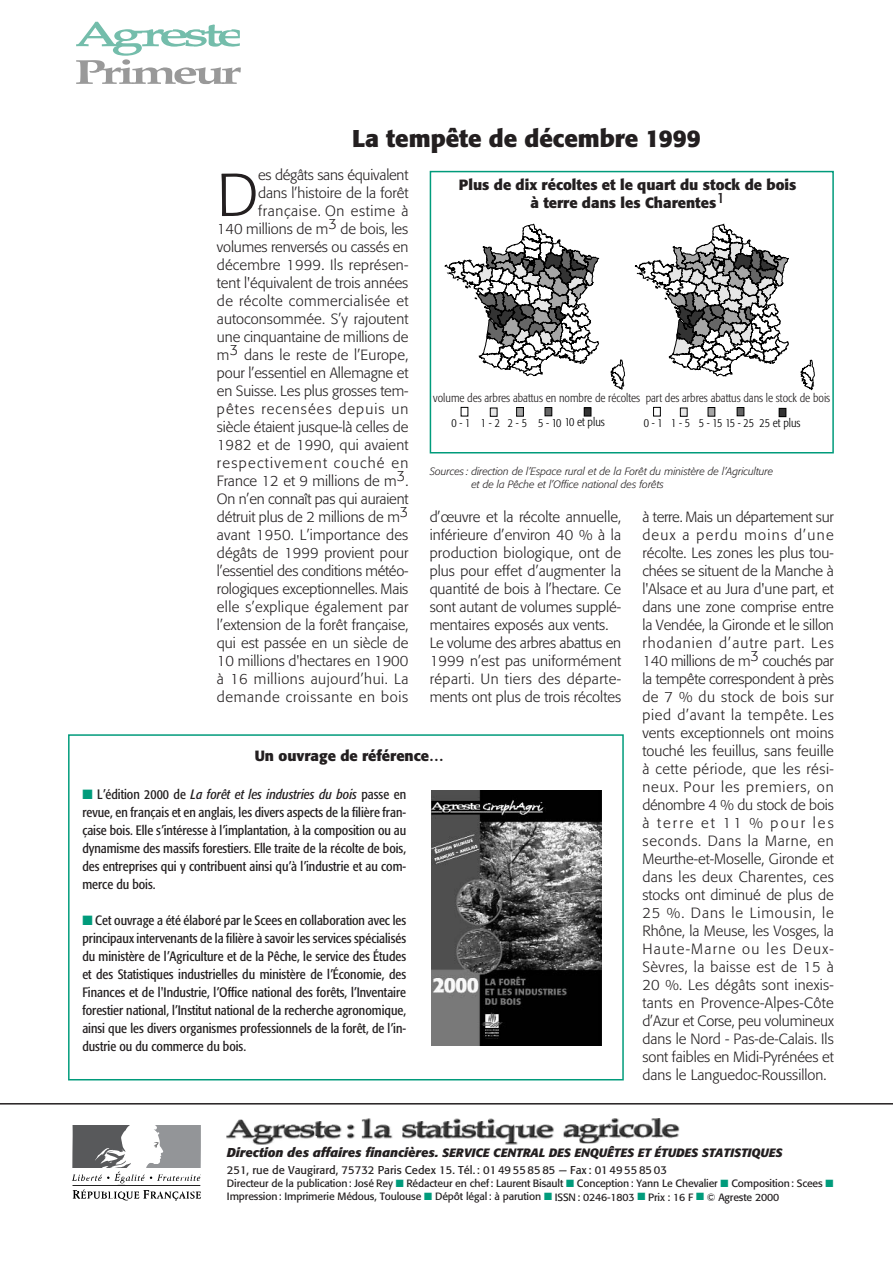
<style>
.page{position:relative;width:893px;height:1263px;background:#fff}
.page>*{position:absolute;margin:0;border:0;box-sizing:border-box;transform-origin:0 0}
.t1{font:300 60px "Formata";color:#231f20}
.t2{font:700 24px "Formata";color:#231f20}
.t3{font:300 14.7px/18px "Formata";color:#231f20;text-align:right}
.t4{font:700 14.7px/18px "Formata";color:#231f20;text-align:center}
.t5{font:condensed 13.5px/18px "Formata";color:#231f20;text-align:justify}
.t6{font:italic 700 12px "Formata";color:#231f20}
.t7{font:300 condensed 12px "Formata";color:#231f20}
.t8{font:300 condensed 12px "Formata";color:#000}
.t9{font:11.25px "Formata";color:#231f20}
.t10{font:10.5px/13px "Formata";letter-spacing:-.01em;color:#231f20}
.t11{font:italic 300 10.5px/13.5px "Formata";color:#231f20}
.s1{color:#009b7b}
.s2{font-style:italic}
.s3{font-size:12.75px}
</style>
<div class="page">
<svg style="left:72px;top:1125px;width:129px;height:76px"></svg>
<img style="left:226px;top:1118px;width:454px;height:27px">
<hr style="left:0;top:1103px;width:892px;height:2px;background:#231f20">
<svg style="left:76px;top:22px;width:165px;height:62px"></svg>
<svg style="left:610px;top:359px;width:15px;height:31px"></svg>
<svg style="left:444px;top:223px;width:155px;height:154px"></svg>
<div style="left:460px;top:407px;width:8px;height:9px;border:1px solid #000"></div>
<div style="left:490px;top:408px;width:7px;height:8px;background:#e6e6e6"></div>
<div style="left:490px;top:408px;width:7px;height:9px;border:1px solid #000"></div>
<div style="left:516px;top:408px;width:7px;height:8px;background:#a6a6a6"></div>
<div style="left:516px;top:407px;width:8px;height:10px;border:1px solid #000"></div>
<div style="left:545px;top:408px;width:7px;height:8px;background:#666"></div>
<div style="left:544px;top:407px;width:8px;height:9px;border:1px solid #000"></div>
<div style="left:584px;top:408px;width:7px;height:8px;background:#333"></div>
<div style="left:584px;top:407px;width:7px;height:9px;border:1px solid #000"></div>
<div style="left:653px;top:407px;width:7px;height:9px;border:1px solid #000"></div>
<div style="left:680px;top:408px;width:7px;height:8px;background:#e6e6e6"></div>
<div style="left:680px;top:408px;width:7px;height:9px;border:1px solid #000"></div>
<div style="left:708px;top:408px;width:6px;height:8px;background:#a6a6a6"></div>
<div style="left:707px;top:407px;width:8px;height:10px;border:1px solid #000"></div>
<div style="left:737px;top:408px;width:7px;height:8px;background:#666"></div>
<div style="left:736px;top:407px;width:8px;height:9px;border:1px solid #000"></div>
<div style="left:779px;top:408px;width:7px;height:9px;background:#333"></div>
<div style="left:778px;top:408px;width:8px;height:9px;border:1px solid #000"></div>
<svg style="left:800px;top:359px;width:15px;height:32px"></svg>
<svg style="left:634px;top:223px;width:155px;height:154px"></svg>
<div style="left:429px;top:171px;width:404px;height:283px;border:2px solid #009b7b"></div>
<div style="left:68px;top:734px;width:555px;height:346px;border:2px solid #009b7b"></div>
<img style="left:431px;top:790px;width:170px;height:255px">
<h2 class="t2" style="left:352px;top:128px;width:350px">La tempête de décembre 1999</h2>
<p class="t3" style="left:217px;top:167px;width:193px">es dégâts sans équivalent<br>dans l’histoire de la forêt française. On estime à<br>140 millions de m3 de bois, les volumes renversés ou cassés en décembre 1999. Ils représen&shy;tent l'équivalent de trois années de récolte commercialisée et autoconsommée. S’y rajoutent une cinquantaine de millions de m3 dans le reste de l’Europe, pour l’essentiel en Allemagne et en Suisse. Les plus grosses tem&shy;pêtes recensées depuis un siècle étaient jusque-là celles de<br>1982 et de 1990, qui avaient respectivement couché en<br>France 12 et 9 millions de m3.<br>On n’en connaît pas qui auraient détruit plus de 2 millions de m3 avant 1950. L’importance des dégâts de 1999 provient pour l’essentiel des conditions météo&shy;rologiques exceptionnelles. Mais elle s’explique également par l’extension de la forêt française, qui est passée en un siècle de<br>10 millions d'hectares en 1900 à 16 millions aujourd’hui. La demande croissante en bois</p>
<h1 class="t1" style="left:217px;top:168px;width:43px">D</h1>
<p class="t4" style="left:459px;top:177px;width:339px">Plus de dix récoltes et le quart du stock de bois à terre dans les Charentes<sup>1</sup></p>
<p class="t7" style="left:433px;top:393px;width:398px">volume des arbres abattus en nombre de récoltes part des arbres abattus dans le stock de bois</p>
<p class="t8" style="left:481px;top:417px;width:125px">1 - 2 2 - 5 5 - 10 10 et plus</p>
<p class="t8" style="left:644px;top:417px;width:20px">0 - 1</p>
<p class="t8" style="left:759px;top:418px;width:42px">25 et plus</p>
<p class="t8" style="left:451px;top:417px;width:20px">0 - 1</p>
<p class="t8" style="left:671px;top:418px;width:85px">1 - 5 5 - 15 15 - 25</p>
<p class="t11" style="left:471px;top:465px;width:303px;text-indent:-42px">Sources: direction de l’Espace rural et de la Forêt du ministère de l’Agriculture et de la Pêche et l’Office national des forêts</p>
<p class="t3" style="left:429px;top:509px;width:193px;text-align:left">d’œuvre et la récolte annuelle, inférieure d’environ 40 % à la production biologique, ont de plus pour effet d’augmenter la quantité de bois à l’hectare. Ce sont autant de volumes supplé&shy;mentaires exposés aux vents.<br>Le volume des arbres abattus en<br>1999 n’est pas uniformément réparti. Un tiers des départe&shy;ments ont plus de trois récoltes</p>
<p class="t3" style="left:642px;top:509px;width:193px;text-align:justify">à terre. Mais un département sur deux a perdu moins d’une récolte. Les zones les plus tou&shy;chées se situent de la Manche à l'Alsace et au Jura d'une part, et dans une zone comprise entre la Vendée, la Gironde et le sillon rhodanien d’autre part. Les 140 millions de m3 couchés par la tempête correspondent à près de 7 % du stock de bois sur pied d’avant la tempête. Les vents exceptionnels ont moins touché les feuillus, sans feuille à cette période, que les rési&shy;neux. Pour les premiers, on dénombre 4 % du stock de bois à terre et 11 % pour les seconds. Dans la Marne, en Meurthe-et-Moselle, Gironde et dans les deux Charentes, ces stocks ont diminué de plus de 25 %. Dans le Limousin, le Rhône, la Meuse, les Vosges, la Haute-Marne ou les Deux-Sèvres, la baisse est de 15 à 20 %. Les dégâts sont inexis&shy;tants en Provence-Alpes-Côte d’Azur et Corse, peu volumineux dans le Nord - Pas-de-Calais. Ils sont faibles en Midi-Pyrénées et dans le Languedoc-Roussillon.</p>
<p class="t4" style="left:255px;top:748px;width:190px">Un ouvrage de référence…</p>
<p class="t5" style="left:82px;top:786px;width:325px"><span class="s1">■</span> L’édition 2000 de <span class="s2">La forêt et les industries du bois</span> passe en revue, en français et en anglais, les divers aspects de la filière fran&shy;çaise bois. Elle s’intéresse à l’implantation, à la composition ou au dynamisme des massifs forestiers. Elle traite de la récolte de bois, des entreprises qui y contribuent ainsi qu’à l’industrie et au com&shy;merce du bois.</p>
<p class="t5" style="left:82px;top:912px;width:325px"><span class="s1">■</span> Cet ouvrage a été élaboré par le Scees en collaboration avec les principaux intervenants de la filière à savoir les services spécialisés du ministère de l’Agriculture et de la Pêche, le service des Études et des Statistiques industrielles du ministère de l’Économie, des Finances et de l'Industrie, l’Office national des forêts, l’Inventaire forestier national, l’Institut national de la recherche agronomique, ainsi que les divers organismes professionnels de la forêt, de l’in&shy;dustrie ou du commerce du bois.</p>
<p class="t6" style="left:227px;top:1147px;width:557px"><span class="s3">Direction des affaires financières.</span> SERVICE CENTRAL DES ENQUÊTES ET ÉTUDES STATISTIQUES</p>
<p class="t9" style="left:227px;top:1165px;width:441px">251, rue de Vaugirard, 75732 Paris Cedex 15. Tél.: 0149558585 — Fax: 0149558503</p>
<p class="t10" style="left:227px;top:1178px;width:608px">Directeur de la publication: José Rey <span class="s1">■</span> Rédacteur en chef: Laurent Bisault <span class="s1">■</span> Conception: Yann Le Chevalier <span class="s1">■</span> Composition: Scees <span class="s1">■<br></span>Impression: Imprimerie Médous, Toulouse <span class="s1">■</span> Dépôt légal: à parution <span class="s1">■</span> ISSN: 0246-1803 <span class="s1">■</span> Prix : 16 F <span class="s1">■</span> © Agreste 2000</p>
</div>
